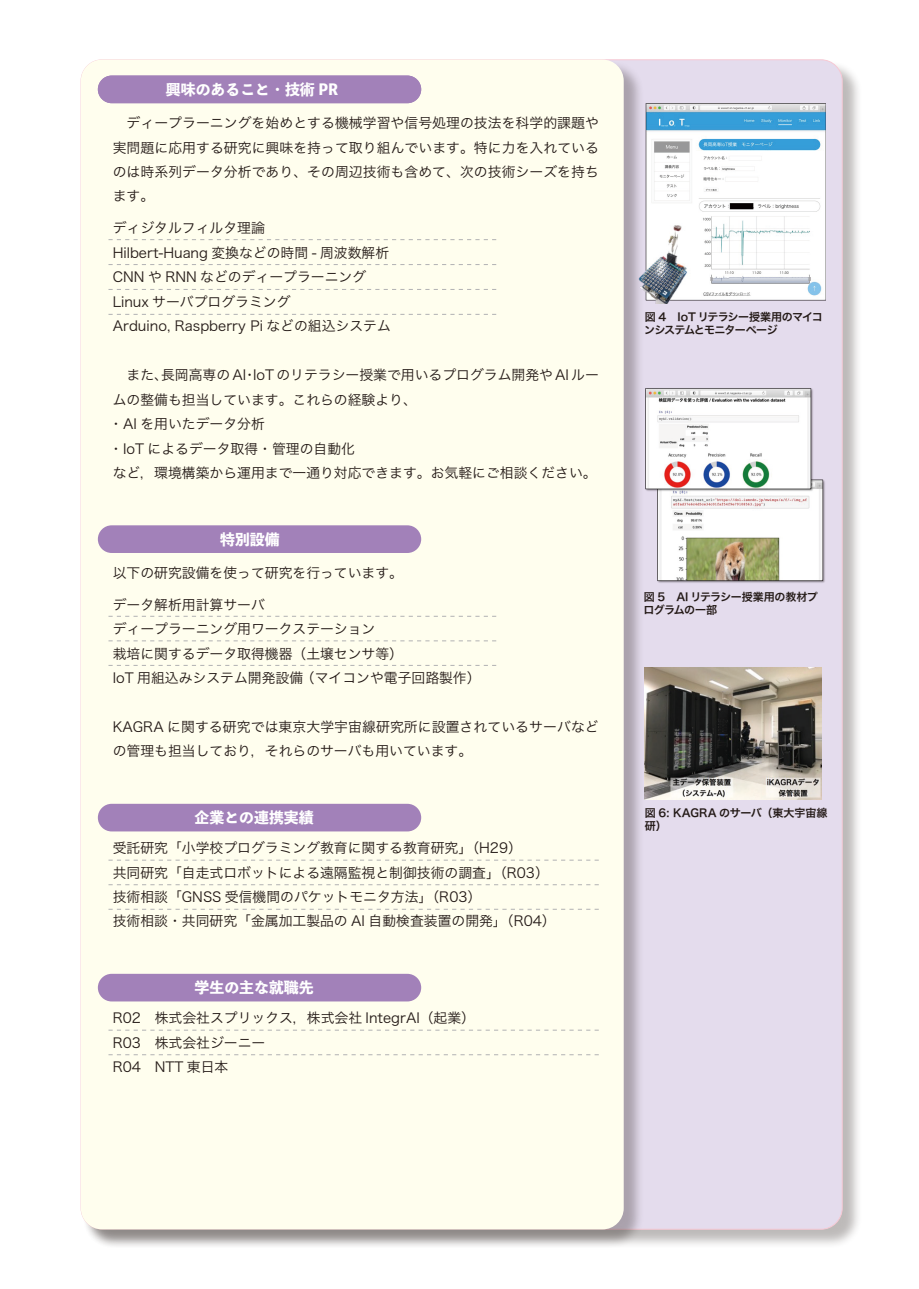
<style>
.page{position:relative;width:919px;height:1289px;background:#fff}
.page>*{position:absolute;margin:0;border:0;box-sizing:border-box;transform-origin:0 0}
.t1{font:800 14.85px "Toppan Bunkyu Midashi Gothic Std N";color:#fff}
.t2{font:13.8px/24.5px "Hira Kaku Pro W3";color:#231916}
.t3{font:10.95px/13.2px "Hira Kaku Pro N W6";letter-spacing:-.06em;color:#231916}
.t4{font:10.95px/13.2px "Hira Kaku Pro N W6";letter-spacing:-.035em;color:#231916}
.t5{font:10.95px/13.2px "Hira Kaku Pro N W6";color:#231916}
</style>
<div class="page">
<div style="left:83px;top:60px;width:779px;height:1188px;background:#231916;opacity:.3"></div>
<div style="left:81px;top:60px;width:761px;height:1169px;background:#e4dced;border-radius:21px"></div>
<div style="left:83px;top:60px;width:560px;height:1188px;background:#231916;opacity:.3"></div>
<div style="left:81px;top:60px;width:542px;height:1169px;background:#fffeee;border-radius:21px"></div>
<div style="left:98px;top:76px;width:323px;height:27px;background:#a281b9;border-radius:14px"></div>
<div style="left:98px;top:525px;width:323px;height:28px;background:#a281b9;border-radius:14px"></div>
<svg style="left:108px;top:615px;width:388px;height:2px"></svg>
<svg style="left:108px;top:640px;width:388px;height:1px"></svg>
<svg style="left:108px;top:665px;width:388px;height:1px"></svg>
<div style="left:98px;top:803px;width:323px;height:28px;background:#a281b9;border-radius:14px"></div>
<svg style="left:108px;top:859px;width:490px;height:1px"></svg>
<svg style="left:108px;top:884px;width:490px;height:1px"></svg>
<svg style="left:109px;top:908px;width:489px;height:1px"></svg>
<div style="left:98px;top:973px;width:323px;height:28px;background:#a281b9;border-radius:14px"></div>
<svg style="left:108px;top:1029px;width:490px;height:1px"></svg>
<svg style="left:108px;top:1054px;width:490px;height:1px"></svg>
<img style="left:637px;top:103px;width:188px;height:201px">
<img style="left:645px;top:388px;width:180px;height:195px">
<img style="left:644px;top:667px;width:177px;height:132px">
<svg style="left:108px;top:239px;width:388px;height:1px"></svg>
<svg style="left:108px;top:264px;width:388px;height:1px"></svg>
<svg style="left:108px;top:289px;width:388px;height:1px"></svg>
<svg style="left:108px;top:314px;width:388px;height:1px"></svg>
<p class="t1" style="left:220px;top:78px;width:61px">研究分野</p>
<p class="t2" style="left:113px;top:110px;width:487px;text-align:justify">　ディープラーニングを始めとする機械学習や信号処理の技法を科学的課題や実問題に応用する研究に興味を持って取り組んでいます。特に力を入れているのは時系列データ分析であり、その周辺技術も含めて、次の技術シーズを持ちます。</p>
<p class="t2" style="left:113px;top:215px;width:154px">ディジタルフィルタ理論</p>
<p class="t2" style="left:113px;top:239px;width:278px">Hilbert-Huang 変換などの時間 - 周波数解析</p>
<p class="t2" style="left:113px;top:264px;width:255px">CNN や RNN などのディープラーニング</p>
<p class="t2" style="left:113px;top:288px;width:179px">Linux サーバプログラミング</p>
<p class="t2" style="left:113px;top:313px;width:279px">Arduino, Raspberry Pi などの組込システム</p>
<p class="t2" style="left:113px;top:362px;width:487px">　また、長岡高専の AI・IoT のリテラシー授業で用いるプログラム開発や AI ルームの整備も担当しています。これらの経験より、</p>
<p class="t2" style="left:109px;top:410px;width:157px">・AI を用いたデータ分析</p>
<p class="t2" style="left:109px;top:435px;width:247px">・IoT によるデータ取得・管理の自動化</p>
<p class="t2" style="left:113px;top:459px;width:485px">など，環境構築から運用まで一通り対応できます。お気軽にご相談ください。</p>
<p class="t1" style="left:166px;top:78px;width:174px">興味のあること・技術 PR</p>
<p class="t1" style="left:220px;top:527px;width:61px">特別設備</p>
<p class="t2" style="left:113px;top:559px;width:292px">以下の研究設備を使って研究を行っています。</p>
<p class="t2" style="left:113px;top:591px;width:154px">データ解析用計算サーバ</p>
<p class="t2" style="left:113px;top:615px;width:264px">ディープラーニング用ワークステーション</p>
<p class="t2" style="left:113px;top:640px;width:292px">栽培に関するデータ取得機器（土壌センサ等）</p>
<p class="t2" style="left:113px;top:664px;width:369px">IoT 用組込みシステム開発設備 （マイコンや電子回路製作）</p>
<p class="t2" style="left:113px;top:713px;width:487px">KAGRA に関する研究では東京大学宇宙線研究所に設置されているサーバなどの管理も担当しており，それらのサーバも用いています。</p>
<p class="t1" style="left:195px;top:806px;width:121px">企業との連携実績</p>
<p class="t2" style="left:113px;top:834px;width:410px">受託研究「小学校プログラミング教育に関する教育研究」（H29）</p>
<p class="t2" style="left:113px;top:859px;width:437px">共同研究「自走式ロボットによる遠隔監視と制御技術の調査」（R03）</p>
<p class="t2" style="left:113px;top:883px;width:370px">技術相談「GNSS 受信機間のパケットモニタ方法」（R03）</p>
<p class="t2" style="left:113px;top:908px;width:444px">技術相談・共同研究「金属加工製品の AI 自動検査装置の開発」（R04）</p>
<p class="t1" style="left:195px;top:976px;width:121px">学生の主な就職先</p>
<p class="t2" style="left:113px;top:1004px;width:364px">R02　株式会社スプリックス，株式会社 IntegrAI（起業）</p>
<p class="t2" style="left:113px;top:1029px;width:154px">R03　株式会社ジーニー</p>
<p class="t2" style="left:113px;top:1053px;width:117px">R04　NTT 東日本</p>
<p class="t3" style="left:644px;top:310px;width:180px">図 4　IoT リテラシー授業用のマイコンシステムとモニターページ</p>
<p class="t4" style="left:643px;top:589px;width:176px">図 5　AI リテラシー授業用の教材プログラムの一部</p>
<p class="t5" style="left:644px;top:806px;width:184px">図 6: KAGRA のサーバ（東大宇宙線研）</p>
</div>
